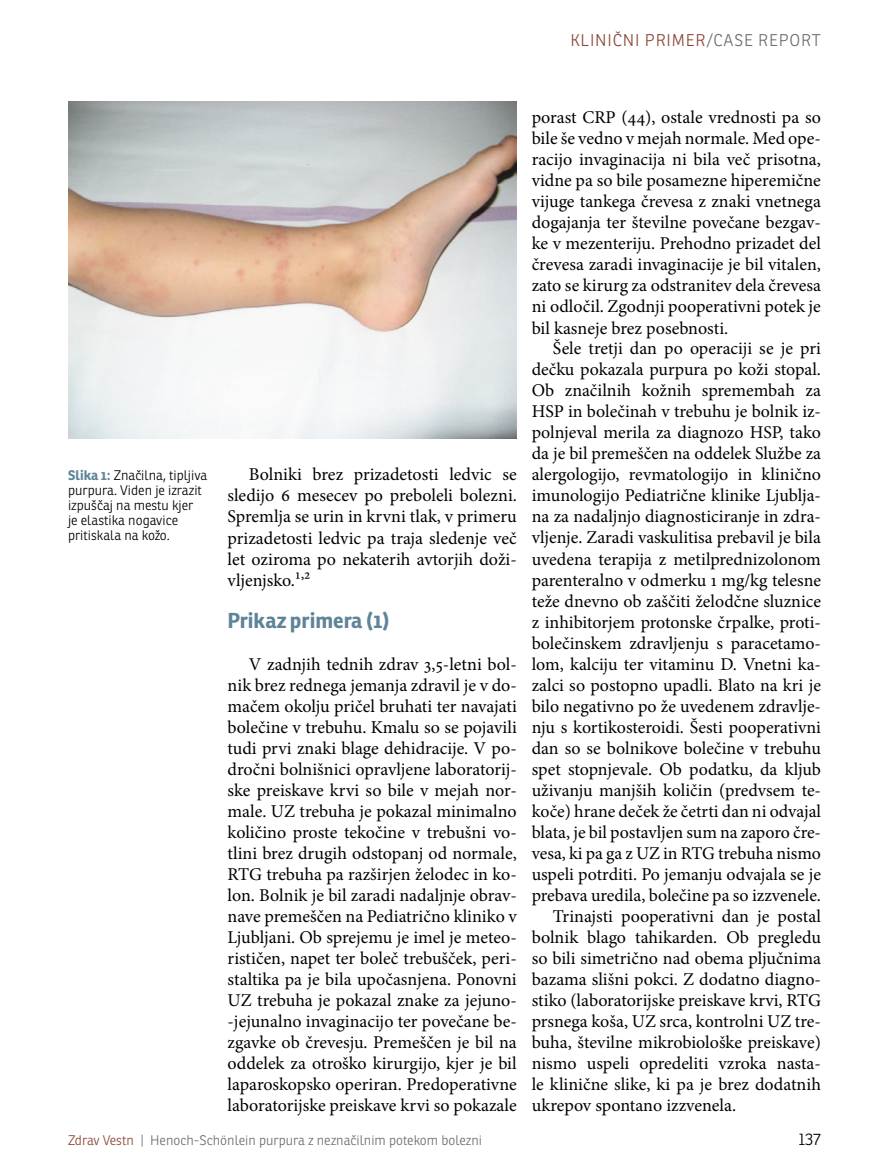
<style>
.page{position:relative;width:872px;height:1166px;background:#fff}
.page>*{position:absolute;margin:0;border:0;box-sizing:border-box;transform-origin:0 0}
.t1{font:700 21px "Ronnia";color:#5f8498}
.t2{font:18px/21px "Minion Pro";color:#000;text-align:justify}
.t3{font:300 16.5px "Ronnia";letter-spacing:.05em;color:#8a4638}
.t4{font:300 16.5px "Ronnia";color:#6d6e71}
.t5{font:300 16.5px "Ronnia";color:#000}
.t6{font:300 13.5px/15px "Ronnia";color:#000}
.t7{font:300 13.5px "Ronnia";color:#6d6e71}
.s1{color:#6d6e71}
.s2{font-weight:700;color:#5f8498}
.s3{color:#8a4638}
</style>
<div class="page">
<img style="left:68px;top:102px;width:449px;height:336px">
<p class="t3" style="left:570px;top:30px;width:164px">Klin ičn i primer<span class="s1">/Case</span></p>
<p class="t4" style="left:758px;top:30px;width:12px">report</p>
<p class="t6" style="left:68px;top:468px;width:141px"><span class="s2">Slika 1:</span> Značilna, tipljiva purpura. Viden je izrazit izpuščaj na mestu kjer<br>je elastika nogavice pritiskala na kožo.</p>
<p class="t2" style="left:227px;top:464px;width:291px;text-indent:21px">Bolniki brez prizadetosti ledvic se sledijo 6 mesecev po preboleli bolezni.<br>Spremlja se urin in krvni tlak, v primeru prizadetosti ledvic pa traja sledenje več let oziroma po nekaterih avtorjih doži&shy;vljenjsko.1,2</p>
<p class="t1" style="left:227px;top:606px;width:163px">Prikaz primera (1)</p>
<p class="t2" style="left:227px;top:653px;width:291px;text-indent:21px">V zadnjih tednih zdrav 3,5-letni bol&shy;nik brez rednega jemanja zdravil je v do&shy;mačem okolju pričel bruhati ter navajati bolečine v trebuhu. Kmalu so se pojavili tudi prvi znaki blage dehidracije. V po&shy;dročni bolnišnici opravljene laboratorij&shy;ske preiskave krvi so bile v mejah nor&shy;male. UZ trebuha je pokazal minimalno količino proste tekočine v trebušni vo&shy;tlini brez drugih odstopanj od normale, RTG trebuha pa razširjen želodec in ko&shy;lon. Bolnik je bil zaradi nadaljnje obrav&shy;nave premeščen na Pediatrično kliniko v Ljubljani. Ob sprejemu je imel je meteo&shy;rističen, napet ter boleč trebušček, peri&shy;staltika pa je bila upočasnjena. Ponovni UZ trebuha je pokazal znake za jejuno--jejunalno invaginacijo ter povečane be&shy;zgavke ob črevesju. Premeščen je bil na oddelek za otroško kirurgijo, kjer je bil laparoskopsko operiran. Predoperativne laboratorijske preiskave krvi so pokazale</p>
<p class="t2" style="left:532px;top:107px;width:291px">porast CRP (44), ostale vrednosti pa so bile še vedno v mejah normale. Med ope&shy;racijo invaginacija ni bila več prisotna, vidne pa so bile posamezne hiperemične vijuge tankega črevesa z znaki vnetnega dogajanja ter številne povečane bezgav&shy;ke v mezenteriju. Prehodno prizadet del črevesa zaradi invaginacije je bil vitalen, zato se kirurg za odstranitev dela črevesa ni odločil. Zgodnji pooperativni potek je bil kasneje brez posebnosti.</p>
<p class="t2" style="left:553px;top:338px;width:269px">Šele tretji dan po operaciji se je pri</p>
<p class="t2" style="left:531px;top:359px;width:291px">dečku pokazala purpura po koži stopal.</p>
<p class="t2" style="left:531px;top:380px;width:291px">Ob značilnih kožnih spremembah za</p>
<p class="t2" style="left:531px;top:401px;width:291px">HSP in bolečinah v trebuhu je bolnik iz-</p>
<p class="t2" style="left:531px;top:422px;width:291px">polnjeval merila za diagnozo HSP, tako</p>
<p class="t2" style="left:531px;top:443px;width:291px">da je bil premeščen na oddelek Službe za</p>
<p class="t2" style="left:531px;top:464px;width:291px">alergologijo, revmatologijo in klinično</p>
<p class="t2" style="left:531px;top:485px;width:291px">imunologijo Pediatrične klinike Ljublja-</p>
<p class="t2" style="left:531px;top:506px;width:291px">na za nadaljnjo diagnosticiranje in zdra-</p>
<p class="t2" style="left:531px;top:527px;width:291px">vljenje. Zaradi vaskulitisa prebavil je bila</p>
<p class="t2" style="left:531px;top:548px;width:291px">uvedena terapija z metilprednizolonom</p>
<p class="t2" style="left:531px;top:569px;width:291px">parenteralno v odmerku 1 mg/kg telesne</p>
<p class="t2" style="left:531px;top:590px;width:291px">teže dnevno ob zaščiti želodčne sluznice</p>
<p class="t2" style="left:531px;top:611px;width:291px">z inhibitorjem protonske črpalke, proti-</p>
<p class="t2" style="left:531px;top:632px;width:291px">bolečinskem zdravljenju s paracetamo-</p>
<p class="t2" style="left:531px;top:653px;width:291px">lom, kalciju ter vitaminu D. Vnetni ka-</p>
<p class="t2" style="left:531px;top:674px;width:291px">zalci so postopno upadli. Blato na kri je</p>
<p class="t2" style="left:531px;top:695px;width:291px">bilo negativno po že uvedenem zdravlje-</p>
<p class="t2" style="left:531px;top:716px;width:291px">nju s kortikosteroidi. Šesti pooperativni</p>
<p class="t2" style="left:531px;top:737px;width:291px">dan so se bolnikove bolečine v trebuhu</p>
<p class="t2" style="left:531px;top:758px;width:291px">spet stopnjevale. Ob podatku, da kljub</p>
<p class="t2" style="left:531px;top:779px;width:291px">uživanju manjših količin (predvsem te-</p>
<p class="t2" style="left:531px;top:800px;width:291px">koče) hrane deček že četrti dan ni odvajal</p>
<p class="t2" style="left:531px;top:821px;width:291px">blata, je bil postavljen sum na zaporo čre-</p>
<p class="t2" style="left:531px;top:842px;width:291px">vesa, ki pa ga z UZ in RTG trebuha nismo</p>
<p class="t2" style="left:531px;top:863px;width:291px">uspeli potrditi. Po jemanju odvajala se je</p>
<p class="t2" style="left:531px;top:884px;width:291px">prebava uredila, bolečine pa so izzvenele.</p>
<p class="t2" style="left:553px;top:905px;width:269px">Trinajsti pooperativni dan je postal</p>
<p class="t2" style="left:531px;top:926px;width:291px">bolnik blago tahikarden. Ob pregledu</p>
<p class="t2" style="left:531px;top:947px;width:291px">so bili simetrično nad obema pljučnima</p>
<p class="t2" style="left:531px;top:968px;width:291px">bazama slišni pokci. Z dodatno diagno-</p>
<p class="t2" style="left:531px;top:989px;width:291px">stiko (laboratorijske preiskave krvi, RTG</p>
<p class="t2" style="left:531px;top:1010px;width:291px">prsnega koša, UZ srca, kontrolni UZ tre-</p>
<p class="t2" style="left:531px;top:1031px;width:291px">buha, številne mikrobiološke preiskave)</p>
<p class="t2" style="left:531px;top:1052px;width:291px">nismo uspeli opredeliti vzroka nasta-</p>
<p class="t2" style="left:531px;top:1073px;width:291px">le klinične slike, ki pa je brez dodatnih</p>
<p class="t2" style="left:531px;top:1094px;width:206px">ukrepov spontano izzvenela.</p>
<p class="t7" style="left:68px;top:1131px;width:415px"><span class="s3">Zdrav Vestn</span> | Henoch-Schönlein purpura z neznačilnim potekom bolezni</p>
<p class="t5" style="left:798px;top:1128px;width:24px">137</p>
</div>
